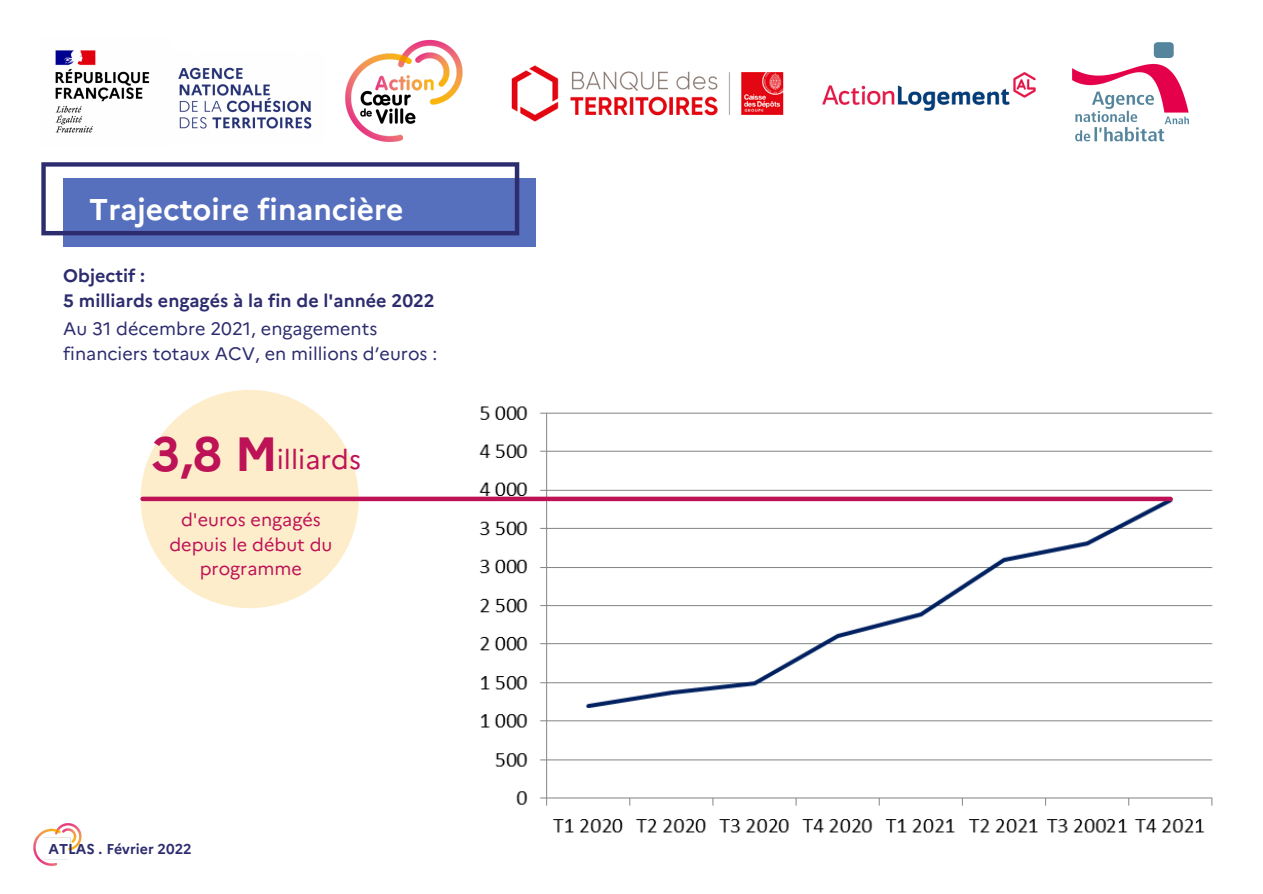
<style>
.page{position:relative;width:1263px;height:894px;background:#fff}
.page>*{position:absolute;margin:0;border:0;box-sizing:border-box;transform-origin:0 0}
.t1{font:700 30px "Marianne";color:#fff}
.t2{font:27px "Marianne";color:#be1257}
.t3{font:18px/24.8px "Marianne";color:#2d2c6f}
.t4{font:700 18px/24.8px "Marianne";color:#2d2c6f}
.t5{font:18px/24.8px "Marianne";color:#be1257;text-align:center}
.t6{font:700 14.25px "Marianne";color:#2d2c6f}
.s1{font-weight:700;font-size:48px}
</style>
<div class="page">
<div style="left:63px;top:178px;width:473px;height:69px;background:#5770be"></div>
<svg style="left:41px;top:162px;width:478px;height:73px"></svg>
<img style="left:55px;top:50px;width:95px;height:83px">
<img style="left:178px;top:67px;width:134px;height:62px">
<img style="left:345px;top:39px;width:118px;height:103px">
<div style="left:141px;top:389px;width:218px;height:219px;background:#feedcb;border-radius:50%"></div>
<img style="left:33px;top:823px;width:49px;height:43px">
<img style="left:465px;top:406px;width:748px;height:427px">
<div style="left:143px;top:496px;width:1028px;height:5px;background:#be1257"></div>
<img style="left:822px;top:72px;width:214px;height:39px">
<img style="left:1072px;top:42px;width:116px;height:99px">
<img style="left:511px;top:65px;width:273px;height:57px">
<h1 class="t1" style="left:89px;top:186px;width:316px">Trajectoire financière</h1>
<p class="t4" style="left:63px;top:262px;width:373px">Objectif :<br>5 milliards engagés à la fin de l'année 2022</p>
<p class="t3" style="left:63px;top:316px;width:375px">Au 31 décembre 2021, engagements financiers totaux ACV, en millions d’euros :</p>
<h2 class="t2" style="left:151px;top:442px;width:211px"><span class="s1">3,8 M</span>illiards</h2>
<p class="t5" style="left:169px;top:507px;width:164px">d'euros engagés depuis le début du programme</p>
<p class="t6" style="left:48px;top:837px;width:145px">ATLAS . Février 2022</p>
</div>
